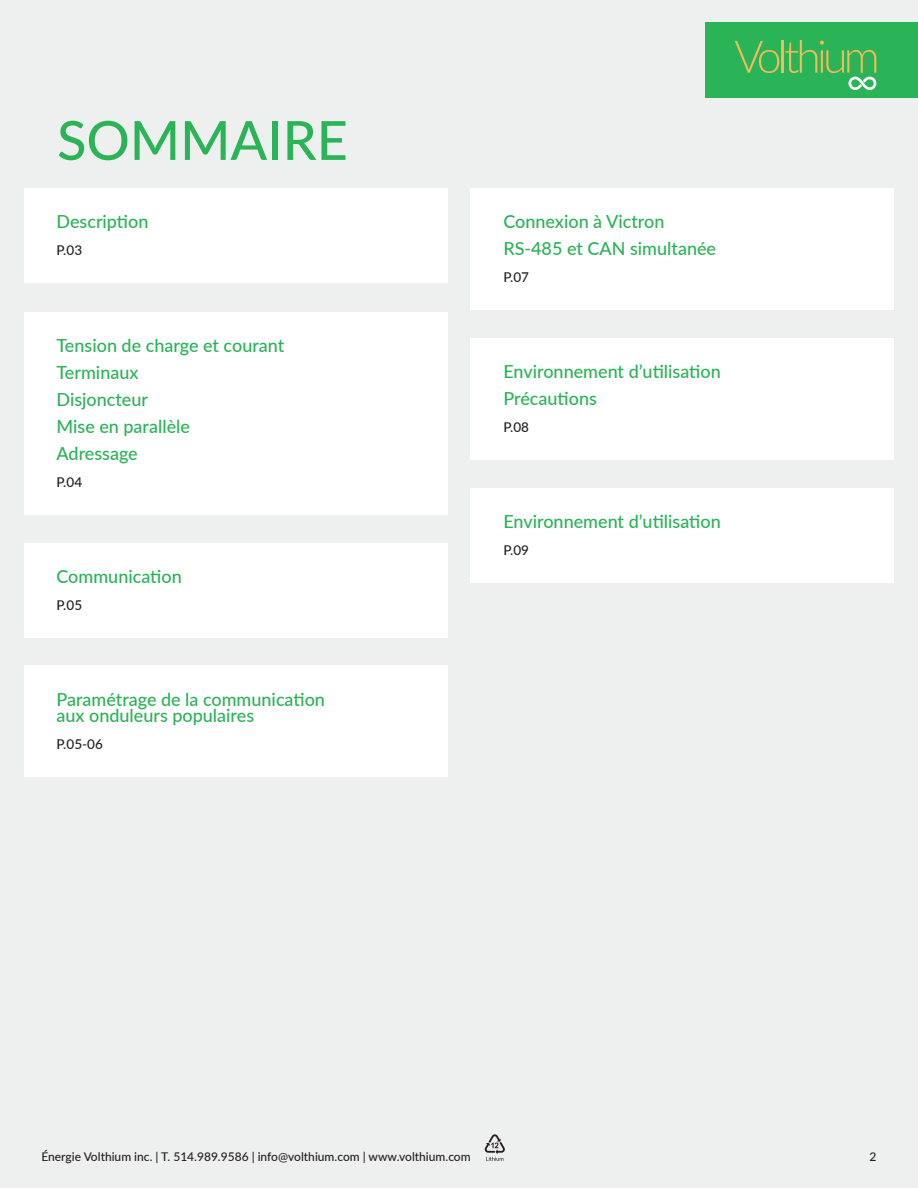
<style>
.page{position:relative;width:918px;height:1188px;background:#eef0ef}
.page>*{position:absolute;margin:0;border:0;box-sizing:border-box;transform-origin:0 0}
.t1{font:500 54px "Lato";color:#2ab357}
.t2{font:500 18px/27px "Lato";color:#2ab357}
.t3{font:500 13.5px "Lato";color:#231f20}
.t4{font:500 12px "Lato";color:#231f20}
</style>
<div class="page">
<svg style="left:485px;top:1134px;width:20px;height:27px"></svg>
<div style="left:706px;top:22px;width:212px;height:75px;background:#2ab357"></div>
<svg style="left:735px;top:41px;width:44px;height:32px"></svg>
<hr style="left:782px;top:40px;width:2px;height:33px;background:#edbd57">
<svg style="left:785px;top:40px;width:92px;height:50px"></svg>
<div style="left:24px;top:188px;width:423px;height:95px;background:#fff"></div>
<div style="left:471px;top:488px;width:423px;height:95px;background:#fff"></div>
<div style="left:24px;top:543px;width:423px;height:94px;background:#fff"></div>
<div style="left:24px;top:665px;width:423px;height:111px;background:#fff"></div>
<div style="left:24px;top:312px;width:423px;height:202px;background:#fff"></div>
<div style="left:471px;top:188px;width:423px;height:122px;background:#fff"></div>
<div style="left:471px;top:338px;width:423px;height:122px;background:#fff"></div>
<h1 class="t1" style="left:57px;top:101px;width:292px">SOMMAIRE</h1>
<p class="t2" style="left:57px;top:208px;width:93px">Description</p>
<p class="t3" style="left:57px;top:241px;width:27px">P.03</p>
<p class="t2" style="left:57px;top:331px;width:229px">Tension de charge et courant<br>Terminaux<br>Disjoncteur<br>Mise en parallèle<br>Adressage</p>
<p class="t3" style="left:57px;top:473px;width:27px">P.04</p>
<p class="t2" style="left:57px;top:562px;width:127px">Communication</p>
<p class="t3" style="left:57px;top:596px;width:27px">P.05</p>
<p class="t2" style="left:57px;top:690px;width:270px;line-height:16.5px">Paramétrage de la communication aux onduleurs populaires</p>
<p class="t3" style="left:57px;top:734px;width:48px">P.05-06</p>
<p class="t2" style="left:503px;top:208px;width:214px">Connexion à Victron<br>RS-485 et CAN simultanée</p>
<p class="t3" style="left:503px;top:268px;width:27px">P.07</p>
<p class="t2" style="left:503px;top:358px;width:219px">Environnement d’utilisation<br>Précautions</p>
<p class="t3" style="left:503px;top:418px;width:27px">P.08</p>
<p class="t2" style="left:503px;top:508px;width:219px">Environnement d’utilisation</p>
<p class="t3" style="left:503px;top:541px;width:27px">P.09</p>
<p class="t4" style="left:42px;top:1148px;width:431px">Énergie Volthium inc. | T. 514.989.9586 | info@volthium.com | www.volthium.com</p>
<p class="t4" style="left:869px;top:1148px;width:8px">2</p>
</div>
